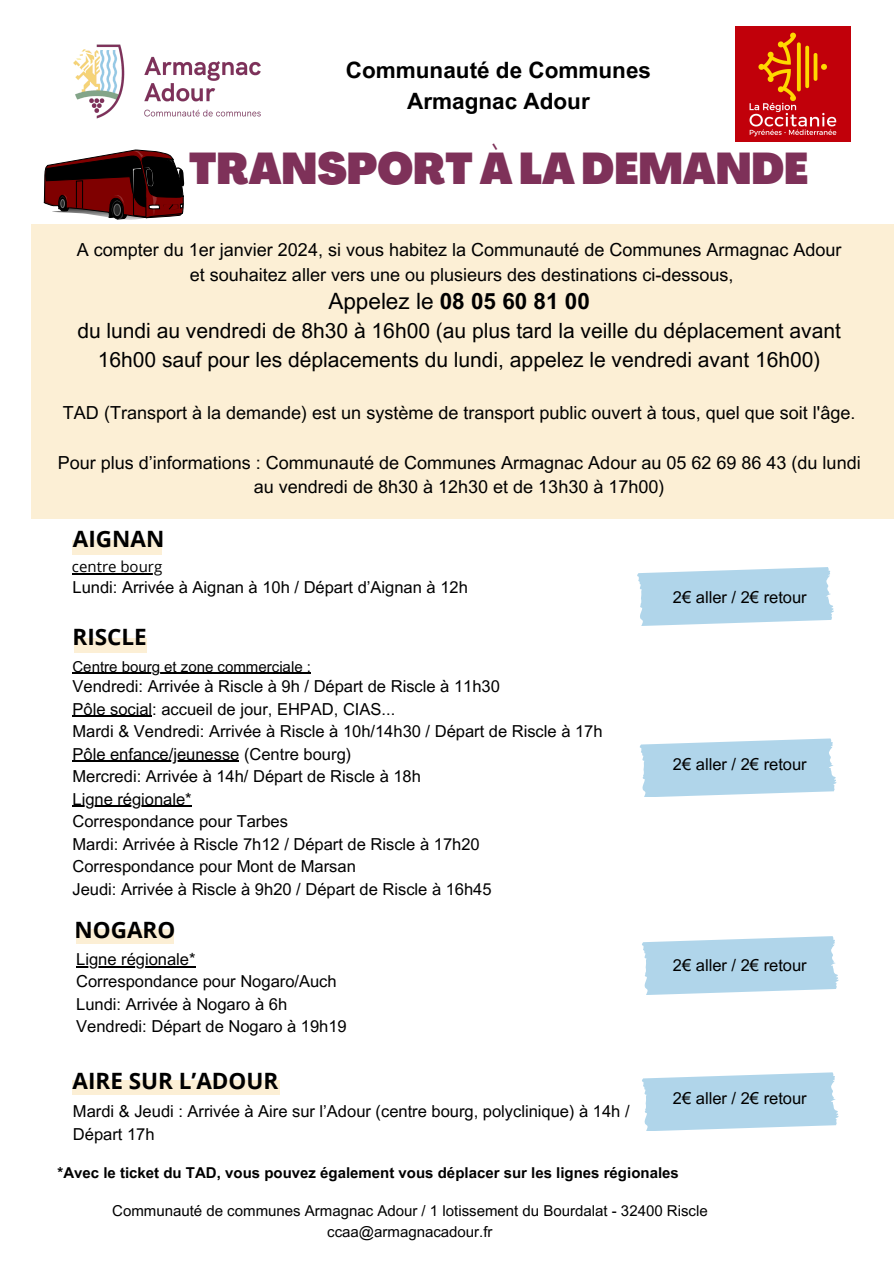
<style>
.page{position:relative;width:894px;height:1264px;background:#fff}
.page>*{position:absolute;margin:0;border:0;box-sizing:border-box;transform-origin:0 0}
.t1{font:900 condensed 43.65px "Agrandir";color:#7e3159}
.t2{font:700 22.5px "Arial MT Pro";color:#000}
.t3{font:700 22.5px "Open Sans";color:#000}
.t4{font:21px/29.2px "Arial MT Pro";color:#000;text-align:center}
.t5{font:18px/24.8px "Arial MT Pro";color:#000;text-align:center}
.t6{font:16.5px/22.5px "Arial MT Pro";color:#000}
.t7{font:15px "Arial MT Pro";color:#000}
.t8{font:700 15px "Arial MT Pro";color:#000}
.t9{font:15px "Open Sans";color:#000}
.s1{font-weight:400}
</style>
<div class="page">
<img style="left:73px;top:44px;width:188px;height:75px">
<img style="left:735px;top:26px;width:115px;height:115px">
<div style="left:31px;top:224px;width:862px;height:294px;background:#fcefd5"></div>
<svg style="left:44px;top:150px;width:141px;height:70px"></svg>
<div style="left:72px;top:540px;width:90px;height:14px;background:#fcefd5"></div>
<div style="left:74px;top:638px;width:73px;height:15px;background:#fcefd5"></div>
<div style="left:76px;top:929px;width:98px;height:15px;background:#fcefd5"></div>
<div style="left:72px;top:1080px;width:207px;height:15px;background:#fcefd5"></div>
<svg style="left:637px;top:567px;width:196px;height:58px;background:#b9daec"></svg>
<hr style="left:72px;top:673px;width:239px;height:1px;background:#000">
<hr style="left:72px;top:715px;width:80px;height:1px;background:#000">
<hr style="left:72px;top:760px;width:167px;height:1px;background:#000">
<hr style="left:72px;top:805px;width:120px;height:1px;background:#000">
<hr style="left:76px;top:966px;width:119px;height:1px;background:#000">
<hr style="left:72px;top:573px;width:90px;height:1px;background:#000">
<svg style="left:639px;top:738px;width:197px;height:59px;background:#bbdaec"></svg>
<svg style="left:642px;top:936px;width:196px;height:58px;background:#b9daec"></svg>
<svg style="left:642px;top:1072px;width:196px;height:58px;background:#b9daec"></svg>
<p class="t2" style="left:346px;top:61px;width:307px">Communauté de Communes</p>
<p class="t2" style="left:407px;top:93px;width:184px">Armagnac Adour</p>
<p class="t1" style="left:189px;top:151px;width:620px">TRANSPORTÀLADEMANDE</p>
<p class="t5" style="left:77px;top:239px;width:766px">A compter du 1er janvier 2024, si vous habitez la Communauté de Communes Armagnac Adour</p>
<p class="t5" style="left:190px;top:264px;width:545px">et souhaitez aller vers une ou plusieurs des destinations ci-dessous,</p>
<p class="t2" style="left:328px;top:292px;width:263px"><span class="s1">Appelez le</span> 08 05 60 81 00</p>
<p class="t4" style="left:77px;top:318px;width:765px">du lundi au vendredi de 8h30 à 16h00 (au plus tard la veille du déplacement avant<br>16h00 sauf pour les déplacements du lundi, appelez le vendredi avant 16h00)</p>
<p class="t5" style="left:63px;top:402px;width:793px">TAD (Transport à la demande) est un système de transport public ouvert à tous, quel que soit l'âge.</p>
<p class="t5" style="left:58px;top:452px;width:804px">Pour plus d’informations : Communauté de Communes Armagnac Adour au 05 62 69 86 43 (du lundi au vendredi de 8h30 à 12h30 et de 13h30 à 17h00)</p>
<p class="t3" style="left:73px;top:523px;width:93px">AIGNAN</p>
<p class="t6" style="left:72px;top:578px;width:397px">Lundi: Arrivée à Aignan à 10h / Départ d’Aignan à 12h</p>
<p class="t3" style="left:72px;top:621px;width:76px">RISCLE</p>
<p class="t7" style="left:72px;top:661px;width:240px">Centre bourg et zone commerciale :</p>
<p class="t6" style="left:72px;top:677px;width:429px">Vendredi: Arrivée à Riscle à 9h / Départ de Riscle à 11h30</p>
<p class="t6" style="left:72px;top:699px;width:324px">Pôle social: accueil de jour, EHPAD, CIAS...</p>
<p class="t6" style="left:72px;top:722px;width:531px">Mardi &amp; Vendredi: Arrivée à Riscle à 10h/14h30 / Départ de Riscle à 17h</p>
<p class="t6" style="left:72px;top:744px;width:280px">Pôle enfance/jeunesse (Centre bourg)</p>
<p class="t6" style="left:72px;top:767px;width:350px">Mercredi: Arrivée à 14h/ Départ de Riscle à 18h</p>
<p class="t6" style="left:72px;top:789px;width:121px">Ligne régionale*</p>
<p class="t6" style="left:72px;top:812px;width:217px">Correspondance pour Tarbes</p>
<p class="t6" style="left:72px;top:834px;width:408px">Mardi: Arrivée à Riscle 7h12 / Départ de Riscle à 17h20</p>
<p class="t6" style="left:72px;top:857px;width:285px">Correspondance pour Mont de Marsan</p>
<p class="t6" style="left:72px;top:879px;width:420px">Jeudi: Arrivée à Riscle à 9h20 / Départ de Riscle à 16h45</p>
<p class="t3" style="left:74px;top:913px;width:102px">NOGARO</p>
<p class="t6" style="left:76px;top:949px;width:121px">Ligne régionale*</p>
<p class="t6" style="left:76px;top:972px;width:262px">Correspondance pour Nogaro/Auch</p>
<p class="t6" style="left:76px;top:994px;width:212px">Lundi: Arrivée à Nogaro à 6h</p>
<p class="t6" style="left:76px;top:1017px;width:272px">Vendredi: Départ de Nogaro à 19h19</p>
<p class="t9" style="left:72px;top:556px;width:92px">centre bourg</p>
<p class="t3" style="left:72px;top:1064px;width:207px">AIRE SUR L’ADOUR</p>
<p class="t6" style="left:73px;top:1102px;width:558px">Mardi &amp; Jeudi : Arrivée à Aire sur l’Adour (centre bourg, polyclinique) à 14h /<br>Départ 17h</p>
<p class="t6" style="left:672px;top:587px;width:135px">2€ aller / 2€ retour</p>
<p class="t6" style="left:672px;top:755px;width:135px">2€ aller / 2€ retour</p>
<p class="t6" style="left:672px;top:955px;width:135px">2€ aller / 2€ retour</p>
<p class="t6" style="left:672px;top:1089px;width:135px">2€ aller / 2€ retour</p>
<p class="t8" style="left:57px;top:1166px;width:622px">*Avec le ticket du TAD, vous pouvez également vous déplacer sur les lignes régionales</p>
<p class="t7" style="left:112px;top:1205px;width:597px">Communauté de communes Armagnac Adour / 1 lotissement du Bourdalat - 32400 Riscle</p>
<p class="t7" style="left:327px;top:1225px;width:167px">ccaa@armagnacadour.fr</p>
</div>
